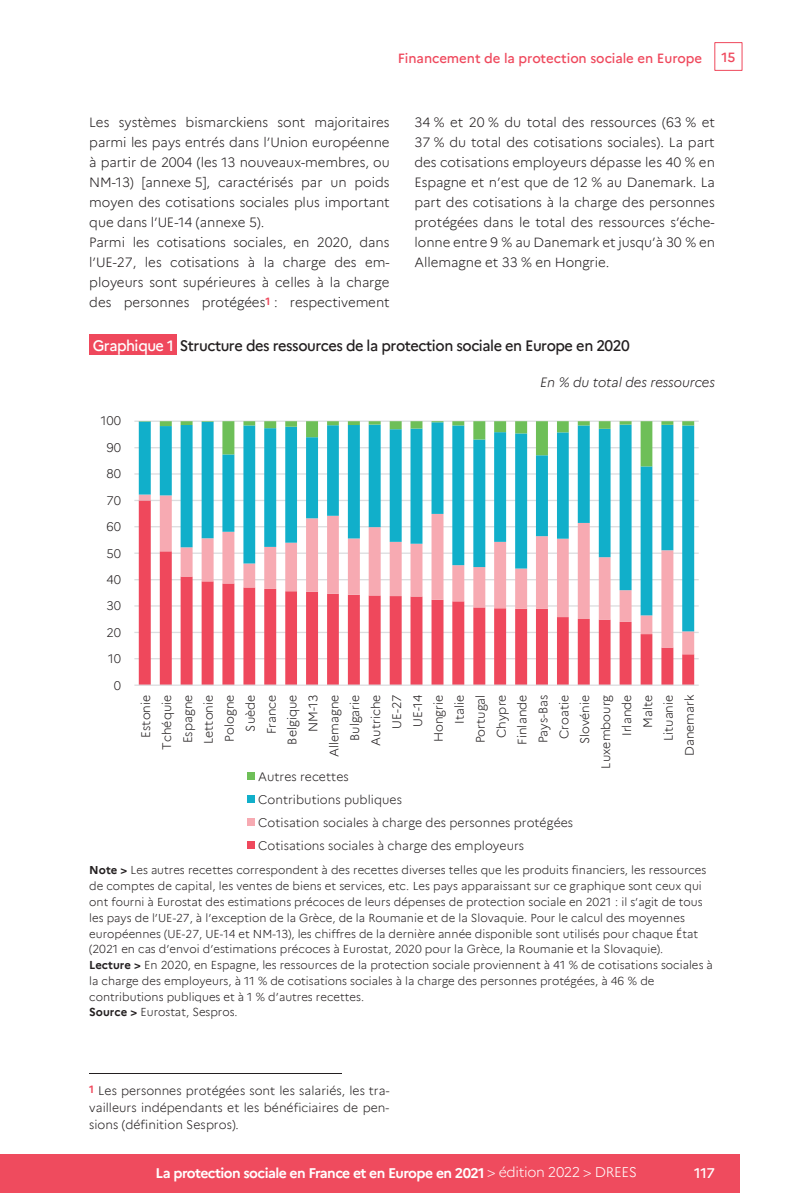
<style>
.page{position:relative;width:795px;height:1193px;background:#fff}
.page>*{position:absolute;margin:0;border:0;box-sizing:border-box;transform-origin:0 0}
.t1{font:500 14.88px "Marianne";letter-spacing:-.03em;color:#231f20}
.t2{font:700 14px "Marianne";letter-spacing:-.04em;color:#fff}
.t3{font:500 14px "Marianne";color:#fff}
.t4{font:300 13.3px/19.9px "Marianne";letter-spacing:-.005em;color:#231f20}
.t5{font:500 13.3px "Marianne";letter-spacing:-.01em;color:#fff}
.t6{font:500 13.3px "Marianne";letter-spacing:-.005em;color:#ef485c}
.t7{font:italic 300 13.3px "Marianne";letter-spacing:-.005em;color:#231f20}
.t8{font:300 12.25px/20.8px "Marianne";color:#231f20;text-align:justify}
.t9{font:300 11.38px/15.8px "Marianne";color:#231f20}
.s1{font-weight:700;font-size:10.5px;color:#ef485c}
.s2{color:#fff}
.s3{font-weight:700}
.s4{font-weight:300}
</style>
<div class="page">
<div style="left:714px;top:42px;width:28px;height:29px;border:1px solid #ef485c"></div>
<div style="left:89px;top:333px;width:87px;height:21px;background:#ef485c"></div>
<hr style="left:89px;top:1073px;width:252px;height:1px;background:#231f20">
<hr style="left:134px;top:658px;width:564px;height:1px;background:#dcdddf">
<hr style="left:134px;top:631px;width:564px;height:2px;background:#dcdddf">
<hr style="left:134px;top:605px;width:564px;height:1px;background:#dcdddf">
<hr style="left:134px;top:579px;width:564px;height:1px;background:#dcdddf">
<hr style="left:134px;top:552px;width:564px;height:1px;background:#dcdddf">
<hr style="left:134px;top:526px;width:564px;height:1px;background:#dcdddf">
<hr style="left:134px;top:499px;width:564px;height:2px;background:#dcdddf">
<hr style="left:134px;top:473px;width:564px;height:1px;background:#dcdddf">
<hr style="left:134px;top:447px;width:564px;height:1px;background:#dcdddf">
<hr style="left:134px;top:420px;width:564px;height:2px;background:#dcdddf">
<svg style="left:139px;top:654px;width:555px;height:30px;fill:#ef485c"></svg>
<svg style="left:139px;top:631px;width:555px;height:23px;fill:#ef485c"></svg>
<svg style="left:139px;top:466px;width:555px;height:165px"></svg>
<svg style="left:139px;top:421px;width:555px;height:45px"></svg>
<hr style="left:134px;top:684px;width:564px;height:1px;background:#dcdddf">
<div style="left:247px;top:772px;width:8px;height:8px;background:#6ebf58"></div>
<div style="left:247px;top:795px;width:8px;height:8px;background:#11afca"></div>
<div style="left:247px;top:818px;width:8px;height:8px;background:#f7aab2"></div>
<div style="left:247px;top:841px;width:8px;height:7px;background:#ef485c"></div>
<div style="left:0;top:1153px;width:739px;height:39px;background:#ef4b5e"></div>
<p class="t6" style="left:398px;top:48px;width:306px">Financement de la protection sociale en Europe</p>
<p class="t6" style="left:721px;top:47px;width:16px">15</p>
<p class="t4" style="left:89px;top:111px;width:302px">Les systèmes bismarckiens sont majoritaires parmi les pays entrés dans l’Union européenne à partir de 2004 (les 13 nouveaux-membres, ou NM-13) [annexe 5], caractérisés par un poids moyen des cotisations sociales plus important que dans l’UE-14 (annexe 5).<br>Parmi les cotisations sociales, en 2020, dans l’UE-27, les cotisations à la charge des em&shy;ployeurs sont supérieures à celles à la charge des personnes protégées<span class="s1">1</span> : respectivement</p>
<p class="t4" style="left:414px;top:111px;width:302px;text-align:justify">34 % et 20 % du total des ressources (63 % et 37 % du total des cotisations sociales). La part des cotisations employeurs dépasse les 40 % en Espagne et n’est que de 12 % au Danemark. La part des cotisations à la charge des personnes protégées dans le total des ressources s’éche&shy;lonne entre 9 % au Danemark et jusqu’à 30 % en Allemagne et 33 % en Hongrie.</p>
<h1 class="t1" style="left:93px;top:333px;width:538px"><span class="s2">Graphique 1</span> Structure des ressources de la protection sociale en Europe en 2020</h1>
<p class="t7" style="left:540px;top:371px;width:176px">En % du total des ressources</p>
<p class="t8" style="left:101px;top:409px;width:22px">100</p>
<p class="t8" style="left:107px;top:436px;width:16px">90</p>
<p class="t8" style="left:107px;top:462px;width:16px">80</p>
<p class="t8" style="left:107px;top:489px;width:16px">70</p>
<p class="t8" style="left:107px;top:515px;width:16px">60</p>
<p class="t8" style="left:107px;top:541px;width:16px">50</p>
<p class="t8" style="left:107px;top:568px;width:16px">40</p>
<p class="t8" style="left:107px;top:594px;width:16px">30</p>
<p class="t8" style="left:107px;top:621px;width:16px">20</p>
<p class="t8" style="left:108px;top:647px;width:14px">10</p>
<p class="t8" style="left:114px;top:673px;width:9px">0</p>
<p class="t8" style="left:134px;top:768px;width:75px;text-align:right;rotate:-90deg">Estonie<br>Tchéquie<br>Espagne<br>Lettonie<br>Pologne<br>Suède<br>France<br>Belgique<br>NM-13<br>Allemagne<br>Bulgarie<br>Autriche<br>UE-27<br>UE-14<br>Hongrie<br>Italie<br>Portugal<br>Chypre<br>Finlande<br>Pays-Bas<br>Croatie<br>Slovénie<br>Luxembourg<br>Irlande<br>Malte<br>Lituanie<br>Danemark</p>
<p class="t8" style="left:258px;top:763px;width:316px;line-height:22.9px;text-align:left">Autres recettes<br>Contributions publiques<br>Cotisation sociales à charge des personnes protégées Cotisations sociales à charge des employeurs</p>
<p class="t9" style="left:89px;top:861px;width:625px"><span class="s3">Note &gt;</span> Les autres recettes correspondent à des recettes diverses telles que les produits financiers, les ressources de comptes de capital, les ventes de biens et services, etc. Les pays apparaissant sur ce graphique sont ceux qui ont fourni à Eurostat des estimations précoces de leurs dépenses de protection sociale en 2021 : il s’agit de tous les pays de l’UE-27, à l’exception de la Grèce, de la Roumanie et de la Slovaquie. Pour le calcul des moyennes européennes (UE-27, UE-14 et NM-13), les chiffres de la dernière année disponible sont utilisés pour chaque État (2021 en cas d’envoi d’estimations précoces à Eurostat, 2020 pour la Grèce, la Roumanie et la Slovaquie).<br><span class="s3">Lecture &gt;</span> En 2020, en Espagne, les ressources de la protection sociale proviennent à 41 % de cotisations sociales à la charge des employeurs, à 11 % de cotisations sociales à la charge des personnes protégées, à 46 % de contributions publiques et à 1 % d’autres recettes.<br><span class="s3">Source &gt;</span> Eurostat, Sespros.</p>
<p class="t8" style="left:89px;top:1080px;width:302px;line-height:17px"><span class="s1">1</span> Les personnes protégées sont les salariés, les tra&shy;vailleurs indépendants et les bénéficiaires de pen&shy;sions (définition Sespros).</p>
<p class="t2" style="left:155px;top:1163px;width:483px">La protection sociale en France et en Europe en 2021 <span class="s4">&gt; édition 2022 &gt; DREES</span></p>
<p class="t3" style="left:694px;top:1163px;width:22px">117</p>
<p class="t5" style="left:133px;top:1161px;width:484px">La protection sociale en France et en Europe en 2021 <span class="s4">&gt; édition 2022 &gt; DREES</span></p>
<p class="t3" style="left:693px;top:1162px;width:8px">1</p>
</div>
